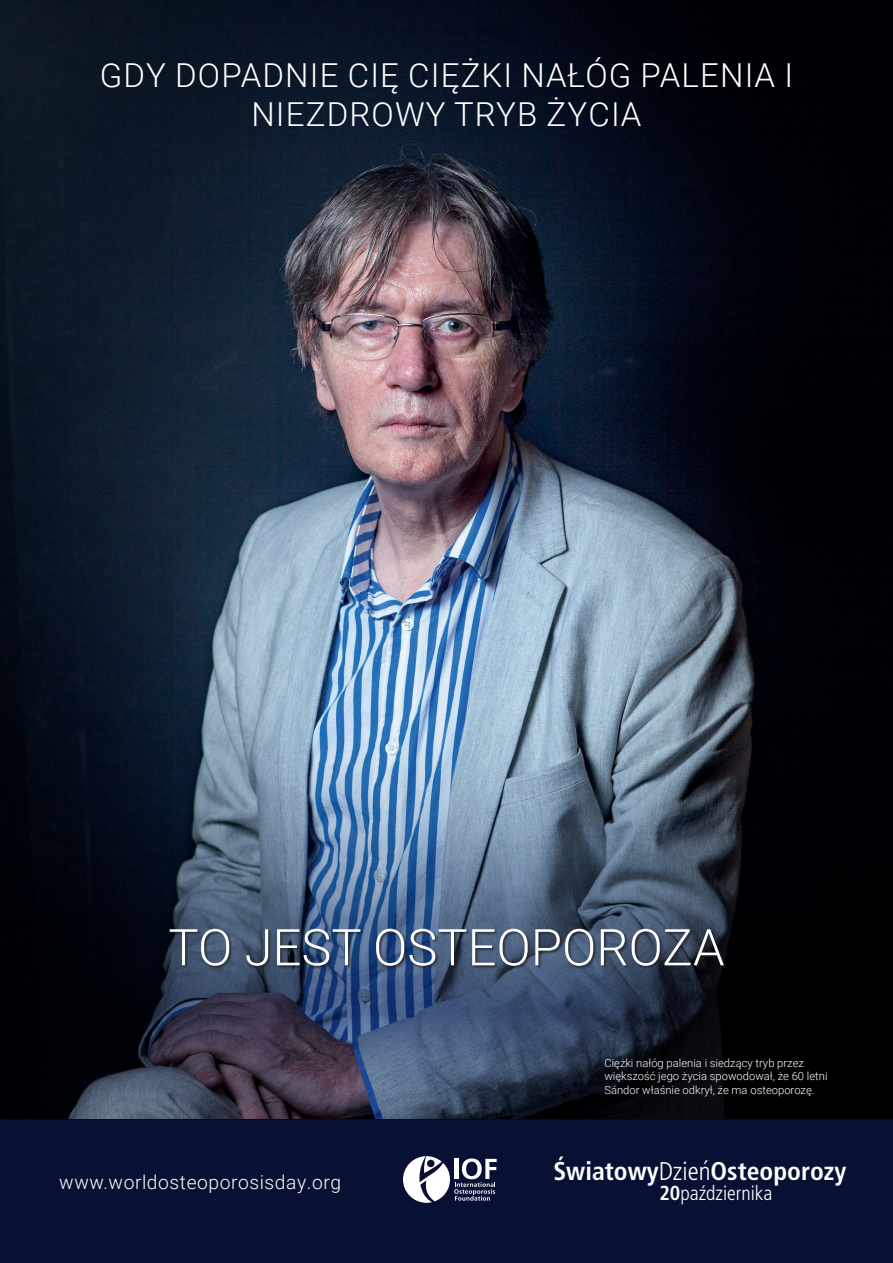
<style>
.page{position:relative;width:893px;height:1263px;background:#fff}
.page>*{position:absolute;margin:0;border:0;box-sizing:border-box;transform-origin:0 0}
.t1{font:300 50.7px "Roboto";color:#fff}
.t2{font:300 33px/39.6px "Roboto";letter-spacing:.035em;color:#fff;text-align:center}
.t3{font:700 condensed 25.72px "Frutiger";color:#fff}
.t4{font:300 condensed 20.17px "Frutiger";color:#fff}
.t5{font:300 19.27px "Roboto";letter-spacing:.03em;color:#fff}
.t6{font:300 11.25px/13.5px "Roboto";color:#fff}
.s1{font-weight:300}
.s2{font-weight:700}
</style>
<div class="page">
<img style="left:0;top:0;width:893px;height:687px">
<svg style="left:0;top:687px;width:893px;height:219px;background:#425467"></svg>
<div style="left:0;top:1120px;width:893px;height:143px;background:#081033"></div>
<svg style="left:0;top:906px;width:893px;height:214px;background:#1f2636"></svg>
<div style="left:169px;top:928px;width:559px;height:42px;background:#231f20;opacity:.75"></div>
<svg style="left:403px;top:1156px;width:94px;height:47px"></svg>
<h2 class="t2" style="left:100px;top:54px;width:695px">GDY DOPADNIE CIĘ CIĘŻKI NAŁÓG PALENIA I<br>NIEZDROWY TRYB ŻYCIA</h2>
<h1 class="t1" style="left:168px;top:912px;width:558px">TO JEST OSTEOPOROZA</h1>
<h3 class="t5" style="left:59px;top:1169px;width:283px">www.worldosteoporosisday.org</h3>
<p class="t6" style="left:604px;top:1056px;width:225px">Ciężki nałóg palenia i siedzący tryb przez większość jego życia spowodował, że 60 letni<br>Sándor właśnie odkrył, że ma osteoporozę.</p>
<h3 class="t3" style="left:557px;top:1151px;width:7px">´</h3>
<h3 class="t3" style="left:553px;top:1156px;width:294px">Swiatowy<span class="s1">Dzien´</span>Osteoporozy</h3>
<h3 class="t4" style="left:659px;top:1181px;width:115px"><span class="s2">20</span>pazdziernika</h3>
<h3 class="t4" style="left:701px;top:1181px;width:5px">´</h3>
</div>
